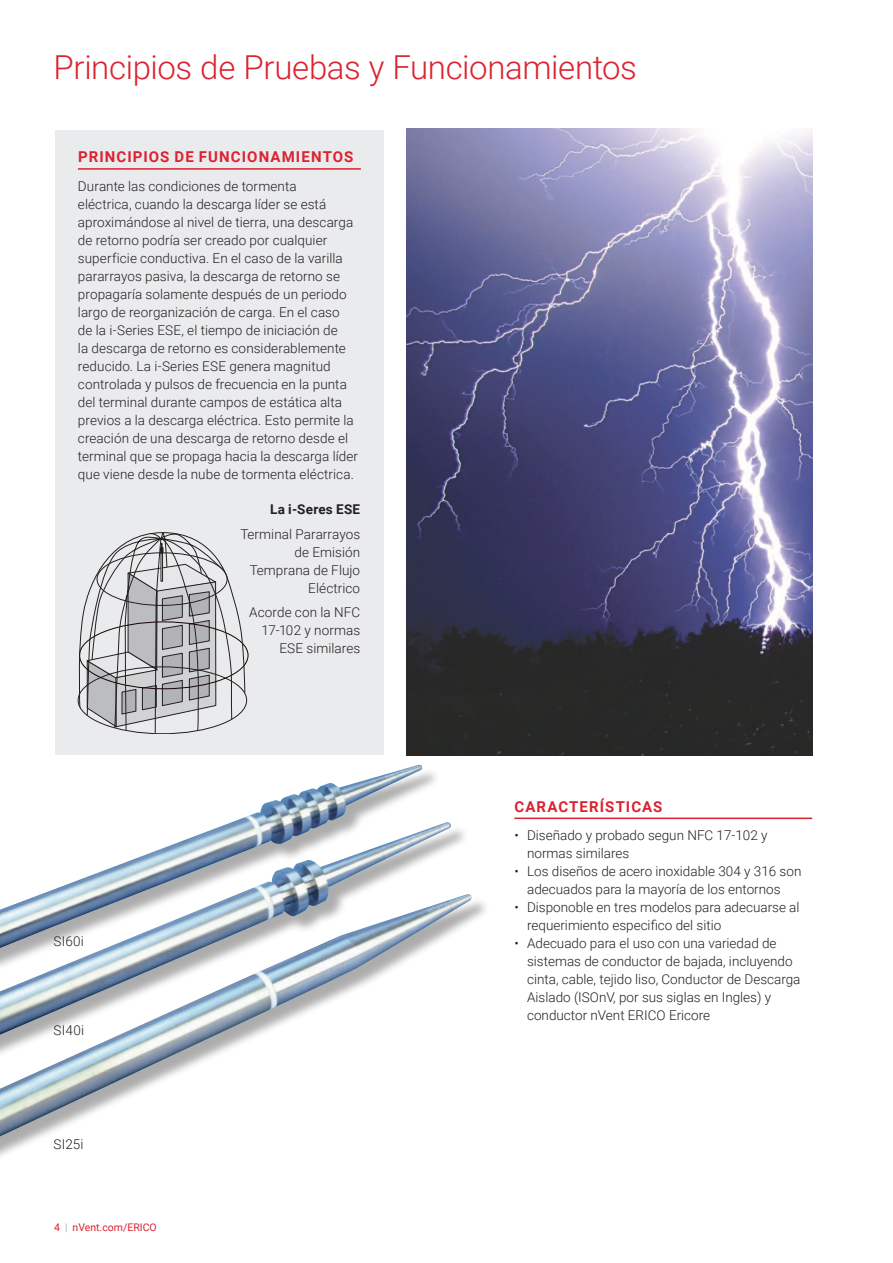
<style>
.page{position:relative;width:893px;height:1263px;background:#fff}
.page>*{position:absolute;margin:0;border:0;box-sizing:border-box;transform-origin:0 0}
.t1{font:300 33px "Roboto";letter-spacing:-.01em;color:#db2230}
.Subheading_Level_1{font:700 15px "Roboto";letter-spacing:.07em;color:#db2230}
.Body_Text{font:300 13.5px/18px "Roboto";letter-spacing:.005em;color:#231f20}
.Body_Text-2{font:700 13.5px "Roboto";letter-spacing:.015em;color:#231f20}
.t2{font:10.5px "Roboto";color:#db2230}
.s1{font-weight:300;color:#8f959e}
</style>
<div class="page">
<img style="left:407px;top:129px;width:405px;height:626px">
<hr style="left:514px;top:817px;width:298px;height:2px;background:#db2230">
<img style="left:0;top:765px;width:472px;height:371px">
<div style="left:55px;top:130px;width:329px;height:624px;background:#eaebed"></div>
<hr style="left:78px;top:168px;width:283px;height:2px;background:#db2230">
<svg style="left:78px;top:532px;width:169px;height:202px"></svg>
<p class="t1" style="left:54px;top:44px;width:585px">Principios de Pruebas y Funcionamientos</p>
<p class="Subheading_Level_1" style="left:78px;top:146px;width:277px">PRINCIPIOS DE FUNCIONAMIENTOS</p>
<p class="Body_Text" style="left:78px;top:176px;width:282px">Durante las condiciones de tormenta<br>eléctrica, cuando la descarga líder se está aproximándose al nivel de tierra, una descarga de retorno podría ser creado por cualquier superficie conductiva. En el caso de la varilla pararrayos pasiva, la descarga de retorno se propagaría solamente después de un periodo largo de reorganización de carga. En el caso<br>de la i-Series ESE, el tiempo de iniciación de<br>la descarga de retorno es considerablemente reducido. La i-Series ESE genera magnitud controlada y pulsos de frecuencia en la punta del terminal durante campos de estática alta previos a la descarga eléctrica. Esto permite la creación de una descarga de retorno desde el terminal que se propaga hacia la descarga líder que viene desde la nube de tormenta eléctrica.</p>
<p class="Body_Text-2" style="left:270px;top:499px;width:92px">La i-Seres ESE</p>
<p class="Body_Text" style="left:240px;top:524px;width:121px;text-align:right">Terminal Pararrayos de Emisión<br>Temprana de Flujo<br>Eléctrico</p>
<p class="Body_Text" style="left:249px;top:603px;width:112px;text-align:right">Acorde con la NFC<br>17-102 y normas<br>ESE similares</p>
<p class="Body_Text" style="left:54px;top:932px;width:32px">SI60i</p>
<p class="Body_Text" style="left:54px;top:1021px;width:32px">SI40i</p>
<p class="Body_Text" style="left:54px;top:1135px;width:31px">SI25i</p>
<p class="t2" style="left:54px;top:1220px;width:104px">4 <span class="s1">|</span> nVent.com/ERICO</p>
<p class="Subheading_Level_1" style="left:515px;top:796px;width:149px">CARACTERÍSTICAS</p>
<p class="Body_Text" style="left:527px;top:826px;width:242px;text-indent:-13px">• Diseñado y probado segun NFC 17-102 y normas similares</p>
<p class="Body_Text" style="left:514px;top:862px;width:289px;text-align:center">• Los diseños de acero inoxidable 304 y 316 son adecuados para la mayoría de los entornos</p>
<p class="Body_Text" style="left:527px;top:898px;width:274px;text-indent:-13px">• Disponoble en tres modelos para adecuarse al requerimiento especifico del sitio</p>
<p class="Body_Text" style="left:527px;top:934px;width:275px;text-indent:-13px">• Adecuado para el uso con una variedad de sistemas de conductor de bajada, incluyendo cinta, cable, tejido liso, Conductor de Descarga Aislado (ISOnV, por sus siglas en Ingles) y conductor nVent ERICO Ericore</p>
</div>
